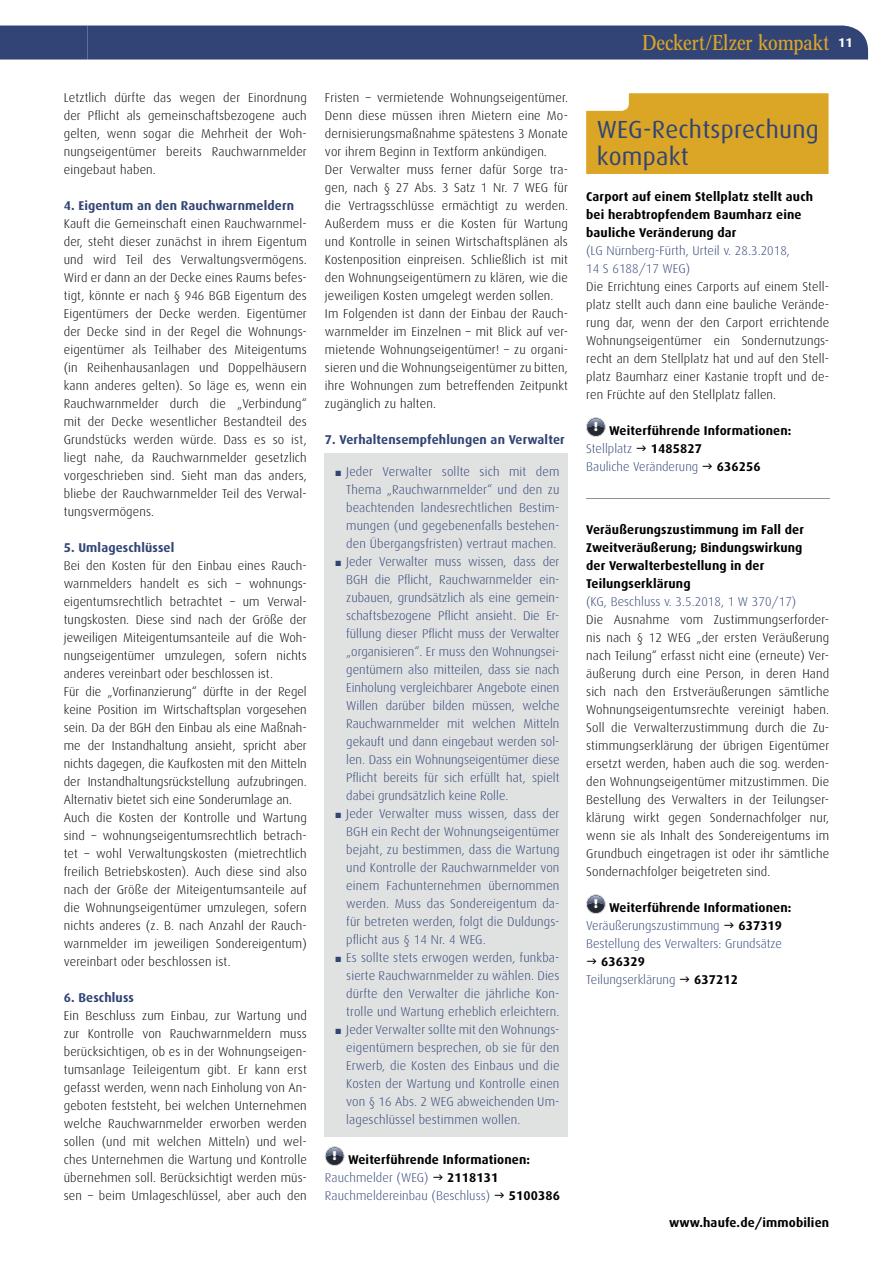
<style>
.page{position:relative;width:893px;height:1263px;background:#fff}
.page>*{position:absolute;margin:0;border:0;box-sizing:border-box;transform-origin:0 0}
.t1{font:24.75px/27px "Dax";letter-spacing:.01em;color:#314475}
.t2{font:21px "Concorde Nova";color:#dba626}
.t3{font:300 12.75px/18px "Dax";letter-spacing:.01em;color:#000;text-align:justify}
.t4{font:300 12.75px/18px "Dax";letter-spacing:.005em;color:#314475}
.t5{font:700 12.75px/18px "Dax";letter-spacing:.01em;color:#000}
.t6{font:700 12.75px "Dax";letter-spacing:.01em;color:#314475}
.t7{font:7.5px "Zapf Dingbats";color:#314475}
.s1{font-weight:300;color:#314475}
.s2{font-family:"Dax";font-weight:700;font-size:12.75px;color:#fff}
</style>
<div class="page">
<svg style="left:325px;top:1148px;width:19px;height:17px"></svg>
<div style="left:325px;top:1147px;width:19px;height:18px;border:1px solid #252934;border-radius:50%"></div>
<div style="left:325px;top:1146px;width:19px;height:20px;border:1px solid #e0e1e1;border-radius:50%"></div>
<div style="left:0;top:26px;width:868px;height:34px;background:#314475"></div>
<hr style="left:586px;top:498px;width:243px;height:1px;background:#939389">
<div style="left:586px;top:93px;width:242px;height:81px;background:#dba626"></div>
<svg style="left:587px;top:419px;width:18px;height:17px"></svg>
<div style="left:587px;top:418px;width:18px;height:18px;border:1px solid #252934;border-radius:50%"></div>
<div style="left:586px;top:417px;width:19px;height:20px;border:1px solid #e0e1e1;border-radius:50%"></div>
<svg style="left:587px;top:896px;width:18px;height:17px"></svg>
<div style="left:587px;top:895px;width:18px;height:18px;border:1px solid #252934;border-radius:50%"></div>
<div style="left:586px;top:894px;width:19px;height:20px;border:1px solid #e0e1e1;border-radius:50%"></div>
<div style="left:325px;top:453px;width:243px;height:683px;background:#e0e1e1"></div>
<p class="t3" style="left:64px;top:89px;width:245px">Letztlich dürfte das wegen der Einordnung der Pflicht als gemeinschaftsbezogene auch gelten, wenn sogar die Mehrheit der Woh&shy;nungseigentümer bereits Rauchwarnmelder eingebaut haben.</p>
<p class="t6" style="left:64px;top:199px;width:232px">4. Eigentum an den Rauchwarnmeldern</p>
<p class="t3" style="left:64px;top:215px;width:245px">Kauft die Gemeinschaft einen Rauchwarnmel&shy;der, steht dieser zunächst in ihrem Eigentum und wird Teil des Verwaltungsvermögens.<br>Wird er dann an der Decke eines Raums befes&shy;tigt, könnte er nach § 946 BGB Eigentum des Eigentümers der Decke werden. Eigentümer der Decke sind in der Regel die Wohnungs&shy;eigentümer als Teilhaber des Miteigentums (in Reihenhausanlagen und Doppelhäusern kann anderes gelten). So läge es, wenn ein Rauchwarnmelder durch die „Verbindung“ mit der Decke wesentlicher Bestandteil des Grundstücks werden würde. Dass es so ist, liegt nahe, da Rauchwarnmelder gesetzlich vorgeschrieben sind. Sieht man das anders, bliebe der Rauchwarnmelder Teil des Verwal&shy;tungsvermögens.</p>
<p class="t6" style="left:64px;top:541px;width:112px">5. Umlageschlüssel</p>
<p class="t3" style="left:64px;top:557px;width:245px;text-align:left">Bei den Kosten für den Einbau eines Rauch&shy;warnmelders handelt es sich – wohnungs&shy;eigentumsrechtlich betrachtet – um Verwal&shy;tungskosten. Diese sind nach der Größe der jeweiligen Miteigentumsanteile auf die Woh&shy;nungseigentümer umzulegen, sofern nichts anderes vereinbart oder beschlossen ist.<br>Für die „Vorfinanzierung“ dürfte in der Regel keine Position im Wirtschaftsplan vorgesehen sein. Da der BGH den Einbau als eine Maßnah&shy;me der Instandhaltung ansieht, spricht aber nichts dagegen, die Kaufkosten mit den Mitteln der Instandhaltungsrückstellung aufzubringen.<br>Alternativ bietet sich eine Sonderumlage an.<br>Auch die Kosten der Kontrolle und Wartung sind – wohnungseigentumsrechtlich betrach&shy;tet – wohl Verwaltungskosten (mietrechtlich freilich Betriebskosten). Auch diese sind also nach der Größe der Miteigentumsanteile auf die Wohnungseigentümer umzulegen, sofern nichts anderes (z. B. nach Anzahl der Rauch&shy;warnmelder im jeweiligen Sondereigentum) vereinbart oder beschlossen ist.</p>
<p class="t6" style="left:64px;top:991px;width:72px">6. Beschluss</p>
<p class="t3" style="left:64px;top:1007px;width:245px">Ein Beschluss zum Einbau, zur Wartung und zur Kontrolle von Rauchwarnmeldern muss berücksichtigen, ob es in der Wohnungseigen&shy;tumsanlage Teileigentum gibt. Er kann erst gefasst werden, wenn nach Einholung von An&shy;geboten feststeht, bei welchen Unternehmen welche Rauchwarnmelder erworben werden sollen (und mit welchen Mitteln) und wel&shy;ches Unternehmen die Wartung und Kontrolle übernehmen soll. Berücksichtigt werden müs&shy;sen – beim Umlageschlüssel, aber auch den</p>
<p class="t3" style="left:325px;top:89px;width:245px;text-align:left">Fristen – vermietende Wohnungseigentümer.<br>Denn diese müssen ihren Mietern eine Mo&shy;dernisierungsmaßnahme spätestens 3 Monate vor ihrem Beginn in Textform ankündigen.<br>Der Verwalter muss ferner dafür Sorge tra&shy;gen, nach § 27 Abs. 3 Satz 1 Nr. 7 WEG für die Vertragsschlüsse ermächtigt zu werden.<br>Außerdem muss er die Kosten für Wartung und Kontrolle in seinen Wirtschaftsplänen als Kostenposition einpreisen. Schließlich ist mit den Wohnungseigentümern zu klären, wie die jeweiligen Kosten umgelegt werden sollen.<br>Im Folgenden ist dann der Einbau der Rauch&shy;warnmelder im Einzelnen – mit Blick auf ver&shy;mietende Wohnungseigentümer! – zu organi&shy;sieren und die Wohnungseigentümer zu bitten, ihre Wohnungen zum betreffenden Zeitpunkt zugänglich zu halten.</p>
<p class="t6" style="left:325px;top:433px;width:241px">7. Verhaltensempfehlungen an Verwalter</p>
<p class="t4" style="left:346px;top:462px;width:215px">Jeder Verwalter sollte sich mit dem Thema „Rauchwarnmelder“ und den zu beachtenden landesrechtlichen Bestim&shy;mungen (und gegebenenfalls bestehen&shy;den Übergangsfristen) vertraut machen.<br>Jeder Verwalter muss wissen, dass der BGH die Pflicht, Rauchwarnmelder ein&shy;zubauen, grundsätzlich als eine gemein&shy;schaftsbezogene Pflicht ansieht. Die Er&shy;füllung dieser Pflicht muss der Verwalter „organisieren“. Er muss den Wohnungsei&shy;gentümern also mitteilen, dass sie nach Einholung vergleichbarer Angebote einen Willen darüber bilden müssen, welche Rauchwarnmelder mit welchen Mitteln gekauft und dann eingebaut werden sol&shy;len. Dass ein Wohnungseigentümer diese Pflicht bereits für sich erfüllt hat, spielt dabei grundsätzlich keine Rolle.<br>Jeder Verwalter muss wissen, dass der BGH ein Recht der Wohnungseigentümer bejaht, zu bestimmen, dass die Wartung und Kontrolle der Rauchwarnmelder von einem Fachunternehmen übernommen werden. Muss das Sondereigentum da&shy;für betreten werden, folgt die Duldungs&shy;pflicht aus § 14 Nr. 4 WEG.<br>Es sollte stets erwogen werden, funkba&shy;sierte Rauchwarnmelder zu wählen. Dies dürfte den Verwalter die jährliche Kon&shy;trolle und Wartung erheblich erleichtern.<br>Jeder Verwalter sollte mit den Wohnungs&shy;eigentümern besprechen, ob sie für den Erwerb, die Kosten des Einbaus und die Kosten der Wartung und Kontrolle einen von § 16 Abs. 2 WEG abweichenden Um&shy;lageschlüssel bestimmen wollen.</p>
<p class="t7" style="left:336px;top:469px;width:7px">■</p>
<p class="t7" style="left:336px;top:559px;width:7px">■</p>
<p class="t7" style="left:336px;top:811px;width:7px">■</p>
<p class="t7" style="left:336px;top:955px;width:7px">■</p>
<p class="t7" style="left:336px;top:1027px;width:7px">■</p>
<p class="t5" style="left:325px;top:1151px;width:207px;text-indent:7px"><sup>!</sup> Weiterführende Informationen:<br><span class="s1">Rauchmelder (WEG)</span></p>
<p class="t5" style="left:447px;top:1169px;width:53px">2118131</p>
<p class="t4" style="left:325px;top:1187px;width:167px">Rauchmeldereinbau (Beschluss)</p>
<p class="t5" style="left:509px;top:1187px;width:53px">5100386</p>
<h2 class="t2" style="left:643px;top:31px;width:211px">Deckert/Elzer kompakt <span class="s2">11</span></h2>
<h1 class="t1" style="left:597px;top:116px;width:224px">WEG-Rechtsprechung kompakt</h1>
<p class="t5" style="left:586px;top:188px;width:228px">Carport auf einem Stellplatz stellt auch bei herabtropfendem Baumharz eine bauliche Veränderung dar</p>
<p class="t4" style="left:586px;top:242px;width:205px">(LG Nürnberg-Fürth, Urteil v. 28.3.2018,<br>14 S 6188/17 WEG)</p>
<p class="t3" style="left:586px;top:278px;width:245px">Die Errichtung eines Carports auf einem Stell&shy;platz stellt auch dann eine bauliche Verände&shy;rung dar, wenn der den Carport errichtende Wohnungseigentümer ein Sondernutzungs&shy;recht an dem Stellplatz hat und auf den Stell&shy;platz Baumharz einer Kastanie tropft und de&shy;ren Früchte auf den Stellplatz fallen.</p>
<p class="t5" style="left:586px;top:422px;width:207px;text-indent:7px"><sup>!</sup> Weiterführende Informationen:<br><span class="s1">Stellplatz</span></p>
<p class="t5" style="left:651px;top:440px;width:53px">1485827</p>
<p class="t4" style="left:586px;top:458px;width:114px">Bauliche Veränderung</p>
<p class="t5" style="left:717px;top:458px;width:45px">636256</p>
<p class="t5" style="left:586px;top:521px;width:219px">Veräußerungszustimmung im Fall der<br>Zweitveräußerung; Bindungswirkung der Verwalterbestellung in der<br>Teilungserklärung</p>
<p class="t4" style="left:586px;top:593px;width:212px">(KG, Beschluss v. 3.5.2018, 1 W 370/17)</p>
<p class="t3" style="left:586px;top:611px;width:245px">Die Ausnahme vom Zustimmungserforder&shy;nis nach § 12 WEG „der ersten Veräußerung nach Teilung“ erfasst nicht eine (erneute) Ver&shy;äußerung durch eine Person, in deren Hand sich nach den Erstveräußerungen sämtliche Wohnungseigentumsrechte vereinigt haben.<br>Soll die Verwalterzustimmung durch die Zu&shy;stimmungserklärung der übrigen Eigentümer ersetzt werden, haben auch die sog. werden&shy;den Wohnungseigentümer mitzustimmen. Die Bestellung des Verwalters in der Teilungser&shy;klärung wirkt gegen Sondernachfolger nur, wenn sie als Inhalt des Sondereigentums im Grundbuch eingetragen ist oder ihr sämtliche Sondernachfolger beigetreten sind.</p>
<p class="t5" style="left:586px;top:899px;width:207px;text-indent:7px"><sup>!</sup> Weiterführende Informationen:<br><span class="s1">Veräußerungszustimmung</span></p>
<p class="t5" style="left:738px;top:917px;width:45px">637319</p>
<p class="t4" style="left:586px;top:935px;width:197px">Bestellung des Verwalters: Grundsätze</p>
<p class="t5" style="left:601px;top:953px;width:45px">636329</p>
<p class="t4" style="left:586px;top:971px;width:91px">Teilungserklärung</p>
<p class="t5" style="left:694px;top:971px;width:45px">637212</p>
<p class="t5" style="left:669px;top:1214px;width:162px">www.haufe.de/immobilien</p>
</div>
